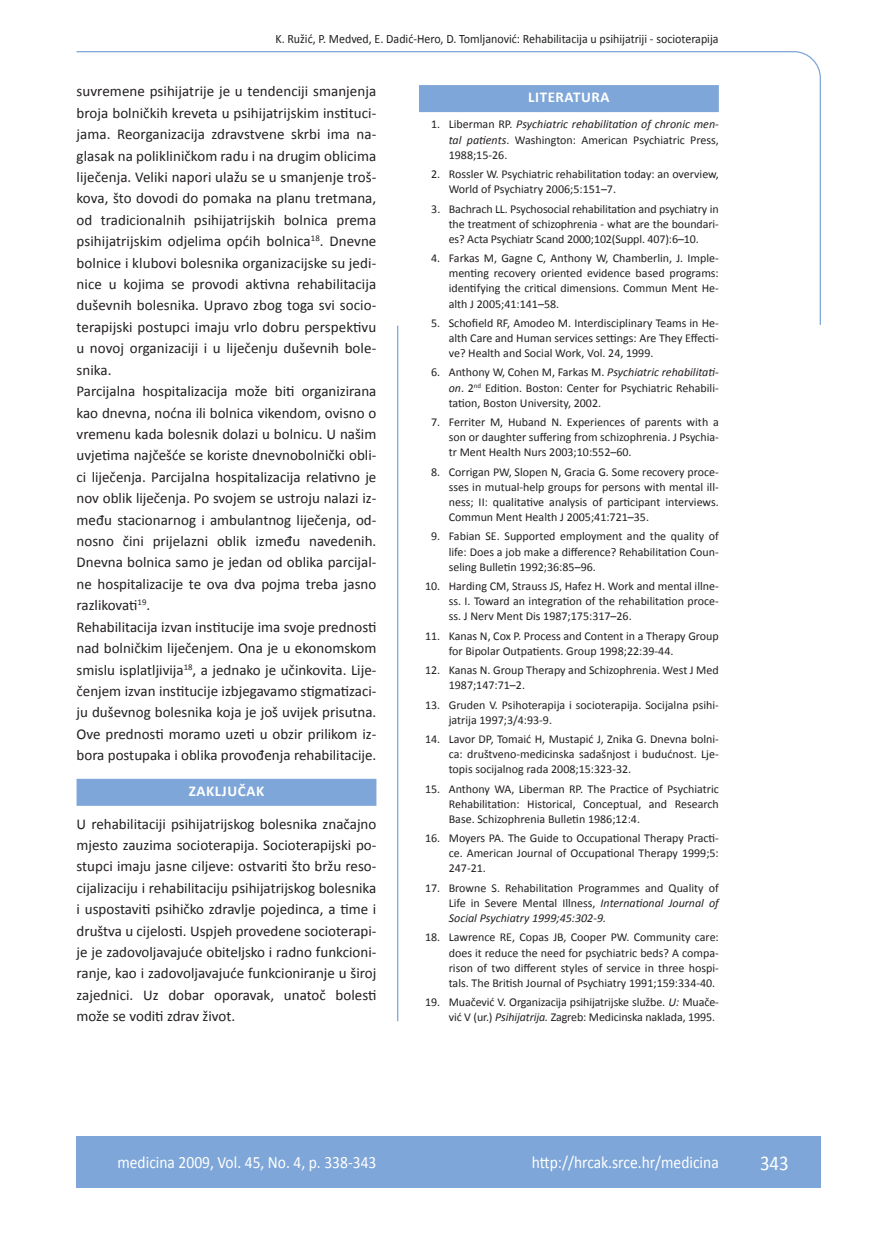
<style>
.page{position:relative;width:872px;height:1234px;background:#fff}
.page>*{position:absolute;margin:0;border:0;box-sizing:border-box;transform-origin:0 0}
.t1{font:21px "Calibri";color:#fff;scale:.9 1}
.t2{font:17.25px "Calibri";color:#fff;scale:.9 1}
.osnovni_tekst{font:15px/21.5px "Calibri";color:#231f20;text-align:justify}
.naslov_ruler{font:700 15px "Calibri";letter-spacing:.04em;color:#fff}
.glava{font:12.75px "Calibri";color:#231f20;scale:.94 1}
.literatura{font:12px/15.1px "Calibri";color:#231f20;text-align:justify}
.s1{font-style:italic}
</style>
<div class="page">
<svg style="left:76px;top:51px;width:745px;height:275px"></svg>
<hr style="left:397px;top:325px;width:1px;height:695px;background:#7ea6d8">
<div style="left:77px;top:1135px;width:744px;height:51px;background:#7ea6d8"></div>
<div style="left:77px;top:778px;width:299px;height:27px;background:#7ea6d8"></div>
<div style="left:419px;top:85px;width:300px;height:27px;background:#7ea6d8"></div>
<p class="glava" style="left:275px;top:30px;width:473px">K. Ružić, P. Medved, E. Dadić-Hero, D. Tomljanović: Rehabilitacija u psihijatriji - socioterapija</p>
<p class="osnovni_tekst" style="left:77px;top:80px;width:301px">suvremene psihijatrije je u tendenciji smanjenja broja bolničkih kreveta u psihijatrijskim instituci&shy;jama. Reorganizacija zdravstvene skrbi ima na&shy;glasak na polikliničkom radu i na drugim oblicima liječenja. Veliki napori ulažu se u smanjenje troš&shy;kova, što dovodi do pomaka na planu tretmana, od tradicionalnih psihijatrijskih bolnica prema psihijatrijskim odjelima općih bolnica<sup>18</sup>. Dnevne bolnice i klubovi bolesnika organizacijske su jedi&shy;nice u kojima se provodi aktivna rehabilitacija duševnih bolesnika. Upravo zbog toga svi socio&shy;terapijski postupci imaju vrlo dobru perspektivu u novoj organizaciji i u liječenju duševnih bole&shy;snika.</p>
<p class="osnovni_tekst" style="left:77px;top:379px;width:301px">Parcijalna hospitalizacija može biti organizirana kao dnevna, noćna ili bolnica vikendom, ovisno o vremenu kada bolesnik dolazi u bolnicu. U našim uvjetima najčešće se koriste dnevnobolnički obli&shy;ci liječenja. Parcijalna hospitalizacija relativno je nov oblik liječenja. Po svojem se ustroju nalazi iz&shy;među stacionarnog i ambulantnog liječenja, od&shy;nosno čini prijelazni oblik između navedenih.<br>Dnevna bolnica samo je jedan od oblika parcijal&shy;ne hospitalizacije te ova dva pojma treba jasno razlikovati<sup>19</sup>.</p>
<p class="osnovni_tekst" style="left:77px;top:615px;width:301px">Rehabilitacija izvan institucije ima svoje prednosti nad bolničkim liječenjem. Ona je u ekonomskom smislu isplatljivija<sup>18</sup>, a jednako je učinkovita. Lije&shy;čenjem izvan institucije izbjegavamo stigmatizaci&shy;ju duševnog bolesnika koja je još uvijek prisutna.<br>Ove prednosti moramo uzeti u obzir prilikom iz&shy;bora postupaka i oblika provođenja rehabilitacije.</p>
<p class="naslov_ruler" style="left:189px;top:781px;width:76px">ZAKLJUČAK</p>
<p class="osnovni_tekst" style="left:77px;top:811px;width:301px">U rehabilitaciji psihijatrijskog bolesnika značajno mjesto zauzima socioterapija. Socioterapijski po&shy;stupci imaju jasne ciljeve: ostvariti što bržu reso&shy;cijalizaciju i rehabilitaciju psihijatrijskog bolesnika i uspostaviti psihičko zdravlje pojedinca, a time i društva u cijelosti. Uspjeh provedene socioterapi&shy;je je zadovoljavajuće obiteljsko i radno funkcioni&shy;ranje, kao i zadovoljavajuće funkcioniranje u široj zajednici. Uz dobar oporavak, unatoč bolesti može se voditi zdrav život.</p>
<p class="naslov_ruler" style="left:528px;top:88px;width:83px">LITE RATU RA</p>
<p class="literatura" style="left:449px;top:116px;width:272px;text-indent:-18px">1. Liberman RP. <span class="s1">Psychiatric rehabilitation of chronic men&shy;tal patients</span>. Washington: American Psychiatric Press, 1988;15-26.</p>
<p class="literatura" style="left:449px;top:166px;width:271px;text-indent:-18px">2. Rossler W. Psychiatric rehabilitation today: an overview,<br>World of Psychiatry 2006;5:151–7.</p>
<p class="literatura" style="left:449px;top:200px;width:271px;text-indent:-17px">3. Bachrach LL. Psychosocial rehabilitation and psychiatry in the treatment of schizophrenia - what are the boundari&shy;es? Acta Psychiatr Scand 2000;102(Suppl. 407):6–10.</p>
<p class="literatura" style="left:449px;top:250px;width:271px;text-indent:-18px">4. Farkas M, Gagne C, Anthony W, Chamberlin, J. Imple&shy;menting recovery oriented evidence based programs: identifying the critical dimensions. Commun Ment He&shy;alth J 2005;41:141–58.</p>
<p class="literatura" style="left:449px;top:315px;width:271px;text-indent:-18px">5. Schofield RF, Amodeo M. Interdisciplinary Teams in He&shy;alth Care and Human services settings: Are They Effecti&shy;ve? Health and Social Work, Vol. 24, 1999.</p>
<p class="literatura" style="left:449px;top:364px;width:271px;text-indent:-18px">6. Anthony W, Cohen M, Farkas M. <span class="s1">Psychiatric rehabilitati&shy;on</span>. 2<sup>nd</sup> Edition. Boston: Center for Psychiatric Rehabili&shy;tation, Boston University, 2002.</p>
<p class="literatura" style="left:449px;top:414px;width:272px;text-indent:-18px">7. Ferriter M, Huband N. Experiences of parents with a son or daughter suffering from schizophrenia. J Psychia&shy;tr Ment Health Nurs 2003;10:552–60.</p>
<p class="literatura" style="left:449px;top:463px;width:271px;text-indent:-18px">8. Corrigan PW, Slopen N, Gracia G. Some recovery proce&shy;sses in mutual-help groups for persons with mental ill&shy;ness; II: qualitative analysis of participant interviews.<br>Commun Ment Health J 2005;41:721–35.</p>
<p class="literatura" style="left:449px;top:528px;width:271px;text-indent:-18px">9. Fabian SE. Supported employment and the quality of life: Does a job make a difference? Rehabilitation Coun&shy;seling Bulletin 1992;36:85–96.</p>
<p class="literatura" style="left:449px;top:577px;width:271px;text-indent:-24px">10. Harding CM, Strauss JS, Hafez H. Work and mental illne&shy;ss. I. Toward an integration of the rehabilitation proce&shy;ss. J Nerv Ment Dis 1987;175:317–26.</p>
<p class="literatura" style="left:449px;top:627px;width:271px;text-indent:-24px">11. Kanas N, Cox P. Process and Content in a Therapy Group for Bipolar Outpatients. Group 1998;22:39-44.</p>
<p class="literatura" style="left:449px;top:661px;width:271px;text-indent:-24px">12. Kanas N. Group Therapy and Schizophrenia. West J Med<br>1987;147:71–2.</p>
<p class="literatura" style="left:449px;top:696px;width:271px;text-indent:-24px">13. Gruden V. Psihoterapija i socioterapija. Socijalna psihi&shy;jatrija 1997;3/4:93-9.</p>
<p class="literatura" style="left:449px;top:730px;width:271px;text-indent:-24px">14. Lavor DP, Tomaić H, Mustapić J, Znika G. Dnevna bolni&shy;ca: društveno-medicinska sadašnjost i budućnost. Lje&shy;topis socijalnog rada 2008;15:323-32.</p>
<p class="literatura" style="left:449px;top:780px;width:271px;text-indent:-24px">15. Anthony WA, Liberman RP. The Practice of Psychiatric Rehabilitation: Historical, Conceptual, and Research Base. Schizophrenia Bulletin 1986;12:4.</p>
<p class="literatura" style="left:449px;top:829px;width:271px;text-indent:-24px">16. Moyers PA. The Guide to Occupational Therapy Practi&shy;ce. American Journal of Occupational Therapy 1999;5:<br>247-21.</p>
<p class="literatura" style="left:449px;top:879px;width:271px;text-indent:-24px">17. Browne S. Rehabilitation Programmes and Quality of Life in Severe Mental Illness, <span class="s1">International Journal of Social Psychiatry 1999;45:302-9.</span></p>
<p class="literatura" style="left:449px;top:929px;width:271px;text-indent:-24px">18. Lawrence RE, Copas JB, Cooper PW. Community care: does it reduce the need for psychiatric beds? A compa&shy;rison of two different styles of service in three hospi&shy;tals. The British Journal of Psychiatry 1991;159:334-40.</p>
<p class="literatura" style="left:449px;top:993px;width:271px;text-indent:-24px">19. Muačević V. Organizacija psihijatrijske službe. <span class="s1">U:</span> Muače&shy;vić V (ur.) <span class="s1">Psihijatrija.</span> Zagreb: Medicinska naklada, 1995.</p>
<p class="t2" style="left:117px;top:1151px;width:289px">medicina 2009, Vol. 45, No. 4, p. 338-343</p>
<p class="t2" style="left:532px;top:1151px;width:209px">http://hrcak.srce.hr/medicina</p>
<p class="t1" style="left:760px;top:1149px;width:33px">343</p>
</div>
